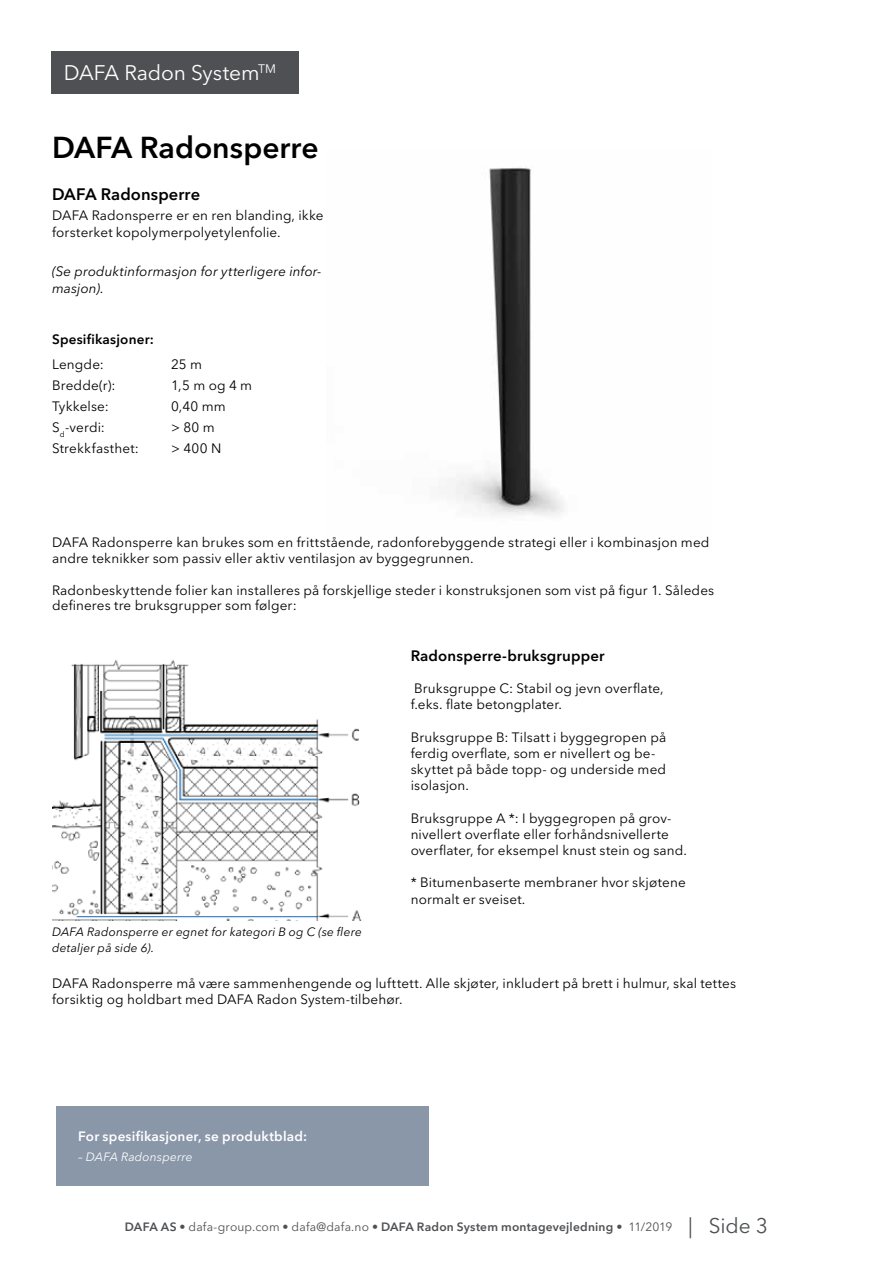
<style>
.page{position:relative;width:893px;height:1263px;background:#fff}
.page>*{position:absolute;margin:0;border:0;box-sizing:border-box;transform-origin:0 0}
.t1{font:600 30px "Avenir Next LT Pro";color:#000}
.t2{font:21px "Avenir Next LT Pro";letter-spacing:-.005em;color:#fff}
.t3{font:600 16.5px "Avenir Next LT Pro";letter-spacing:.005em;color:#000}
.t4{font:600 15px "Avenir Next LT Pro";letter-spacing:.01em;color:#000}
.t5{font:13.5px/16.2px "Avenir Next LT Pro";letter-spacing:.01em;color:#000}
.t6{font:italic 13.5px/17.2px "Avenir Next LT Pro";letter-spacing:.01em;color:#000}
.t7{font:600 13.5px "Avenir Next LT Pro";letter-spacing:.015em;color:#fff}
.t8{font:600 13.5px "Avenir Next LT Pro";letter-spacing:.015em;color:#000}
.t9{font:600 12px "Avenir Next LT Pro";letter-spacing:.02em;color:#4e5053}
.t10{font:italic 12px/15.8px "Avenir Next LT Pro";letter-spacing:.015em;color:#000}
.t11{font:italic 12px "Avenir Next LT Pro";letter-spacing:.015em;color:#fff}
.s1{font-weight:400}
.s2{font-weight:400;font-size:21px}
</style>
<div class="page">
<div style="left:51px;top:51px;width:247px;height:43px;background:#4e5053"></div>
<img style="left:455px;top:166px;width:109px;height:350px">
<img style="left:52px;top:659px;width:310px;height:261px">
<div style="left:57px;top:1106px;width:372px;height:79px;background:#8997a9"></div>
<h2 class="t2" style="left:64px;top:60px;width:214px">DAFA Radon System<sup>TM</sup></h2>
<h1 class="t1" style="left:52px;top:129px;width:268px">DAFA Radonsperre</h1>
<p class="t3" style="left:52px;top:184px;width:150px">DAFA Radonsperre</p>
<p class="t5" style="left:52px;top:207px;width:273px;line-height:17.2px">DAFA Radonsperre er en ren blanding, ikke forsterket kopolymerpolyetylenfolie.</p>
<p class="t6" style="left:52px;top:263px;width:271px">(Se produktinformasjon for ytterligere infor&shy;masjon).</p>
<p class="t8" style="left:52px;top:331px;width:103px">Spesifikasjoner:</p>
<p class="t5" style="left:52px;top:356px;width:53px">Lengde:</p>
<p class="t5" style="left:171px;top:356px;width:32px">25 m</p>
<p class="t5" style="left:52px;top:377px;width:65px">Bredde(r):</p>
<p class="t5" style="left:171px;top:377px;width:82px">1,5 m og 4 m</p>
<p class="t5" style="left:52px;top:398px;width:58px">Tykkelse:</p>
<p class="t5" style="left:171px;top:398px;width:56px">0,40 mm</p>
<p class="t5" style="left:52px;top:419px;width:54px">S<sub>d</sub>-verdi:</p>
<p class="t5" style="left:171px;top:419px;width:45px">&gt; 80 m</p>
<p class="t5" style="left:52px;top:440px;width:88px">Strekkfasthet:</p>
<p class="t5" style="left:171px;top:440px;width:52px">&gt; 400 N</p>
<p class="t5" style="left:52px;top:535px;width:659px;line-height:15.8px">DAFA Radonsperre kan brukes som en frittstående, radonforebyggende strategi eller i kombinasjon med andre teknikker som passiv eller aktiv ventilasjon av byggegrunnen.</p>
<p class="t5" style="left:52px;top:582px;width:664px;line-height:15.8px">Radonbeskyttende folier kan installeres på forskjellige steder i konstruksjonen som vist på figur 1. Således defineres tre bruksgrupper som følger:</p>
<p class="t10" style="left:52px;top:924px;width:311px">DAFA Radonsperre er egnet for kategori B og C (se flere detaljer på side 6).</p>
<p class="t4" style="left:411px;top:647px;width:195px">Radonsperre-bruksgrupper</p>
<p class="t5" style="left:411px;top:680px;width:254px">Bruksgruppe C: Stabil og jevn overflate, f.eks. flate betongplater.</p>
<p class="t5" style="left:411px;top:729px;width:257px">Bruksgruppe B: Tilsatt i byggegropen på ferdig overflate, som er nivellert og be&shy;skyttet på både topp- og underside med isolasjon.</p>
<p class="t5" style="left:411px;top:810px;width:278px">Bruksgruppe A *: I byggegropen på grov&shy;nivellert overflate eller forhåndsnivellerte overflater, for eksempel knust stein og sand.</p>
<p class="t5" style="left:411px;top:874px;width:277px">* Bitumenbaserte membraner hvor skjøtene normalt er sveiset.</p>
<p class="t5" style="left:52px;top:975px;width:686px">DAFA Radonsperre må være sammenhengende og lufttett. Alle skjøter, inkludert på brett i hulmur, skal tettes forsiktig og holdbart med DAFA Radon System-tilbehør.</p>
<p class="t7" style="left:78px;top:1128px;width:230px">For spesifikasjoner, se produktblad:</p>
<p class="t11" style="left:78px;top:1150px;width:116px">– DAFA Radonsperre</p>
<p class="t9" style="left:125px;top:1219px;width:645px">DAFA AS • <span class="s1">dafa-group.com</span> • <span class="s1">dafa@dafa.no</span> • DAFA Radon System montagevejledning • <span class="s1">11/2019</span> <span class="s2">| Side 3</span></p>
</div>
